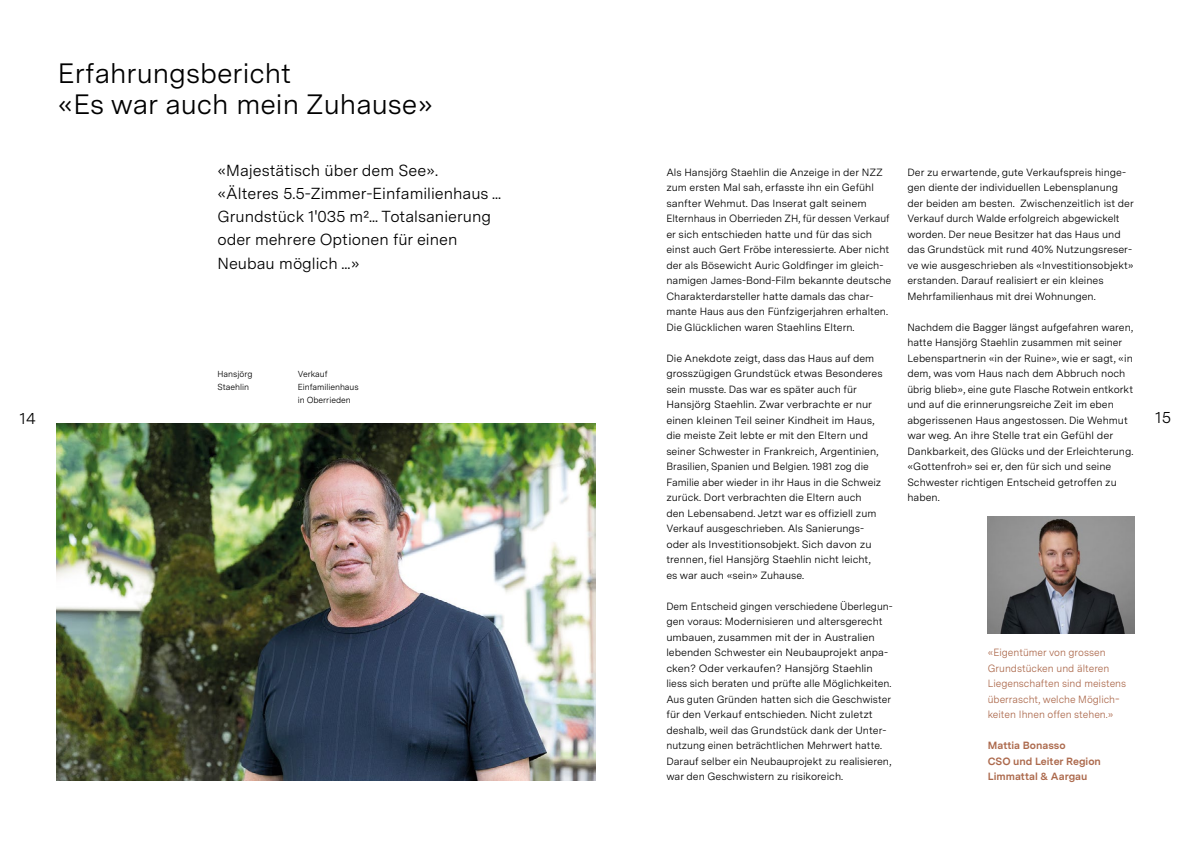
<style>
.page{position:relative;width:1191px;height:842px;background:#fff}
.page>*{position:absolute;margin:0;border:0;box-sizing:border-box;transform-origin:0 0}
.t1{font:28px/31px "Messina Sans";color:#000}
.t2{font:16px/23.2px "Messina Sans";color:#000}
.t3{font:10.5px/15.5px "Messina Sans";color:#000}
.t4{font:10.5px/15.5px "Messina Sans";color:#ac694c;scale:.96 1}
.t5{font:700 10.5px/15.5px "Messina Sans";color:#ac694c}
.t6{font:8.8px/13px "Messina Sans";letter-spacing:-.005em;color:#000}
</style>
<div class="page">
<img style="left:57px;top:424px;width:538px;height:356px">
<img style="left:987px;top:517px;width:147px;height:117px">
<h1 class="t1" style="left:58px;top:56px;width:376px">Erfahrungsbericht<br>«Es war auch mein Zuhause»</h1>
<h2 class="t2" style="left:217px;top:158px;width:285px">«Majestätisch über dem See». «Älteres 5.5-Zimmer-Einfamilienhaus ...<br>Grundstück 1'035 m²... Totalsanierung oder mehrere Optionen für einen Neubau möglich ...»</h2>
<p class="t3" style="left:666px;top:164px;width:226px">Als Hansjörg Staehlin die Anzeige in der NZZ zum ersten Mal sah, erfasste ihn ein Gefühl sanfter Wehmut. Das Inserat galt seinem Elternhaus in Oberrieden ZH, für dessen Verkauf er sich entschieden hatte und für das sich einst auch Gert Fröbe interessierte. Aber nicht der als Bösewicht Auric Goldfinger im gleich&shy;namigen James-Bond-Film bekannte deutsche Charakterdarsteller hatte damals das char&shy;mante Haus aus den Fünfzigerjahren erhalten.<br>Die Glücklichen waren Staehlins Eltern.</p>
<p class="t3" style="left:666px;top:350px;width:218px">Die Anekdote zeigt, dass das Haus auf dem grosszügigen Grundstück etwas Besonderes sein musste. Das war es später auch für Hansjörg Staehlin. Zwar verbrachte er nur einen kleinen Teil seiner Kindheit im Haus, die meiste Zeit lebte er mit den Eltern und seiner Schwester in Frankreich, Argentinien, Brasilien, Spanien und Belgien. 1981 zog die Familie aber wieder in ihr Haus in die Schweiz zurück. Dort verbrachten die Eltern auch den Lebensabend. Jetzt war es offiziell zum Verkauf ausgeschrieben. Als Sanierungs&shy;oder als Investitionsobjekt. Sich davon zu trennen, fiel Hansjörg Staehlin nicht leicht, es war auch «sein» Zuhause.</p>
<p class="t3" style="left:666px;top:598px;width:228px">Dem Entscheid gingen verschiedene Überlegun&shy;gen voraus: Modernisieren und altersgerecht umbauen, zusammen mit der in Australien lebenden Schwester ein Neubauprojekt anpa&shy;cken? Oder verkaufen? Hansjörg Staehlin liess sich beraten und prüfte alle Möglichkeiten.<br>Aus guten Gründen hatten sich die Geschwister für den Verkauf entschieden. Nicht zuletzt deshalb, weil das Grundstück dank der Unter&shy;nutzung einen beträchtlichen Mehrwert hatte.<br>Darauf selber ein Neubauprojekt zu realisieren, war den Geschwistern zu risikoreich.</p>
<p class="t3" style="left:907px;top:164px;width:228px">Der zu erwartende, gute Verkaufspreis hinge&shy;gen diente der individuellen Lebensplanung der beiden am besten. Zwischenzeitlich ist der Verkauf durch Walde erfolgreich abgewickelt worden. Der neue Besitzer hat das Haus und das Grundstück mit rund 40% Nutzungsreser&shy;ve wie ausgeschrieben als «Investitionsobjekt» erstanden. Darauf realisiert er ein kleines Mehrfamilienhaus mit drei Wohnungen.</p>
<p class="t3" style="left:907px;top:319px;width:227px">Nachdem die Bagger längst aufgefahren waren, hatte Hansjörg Staehlin zusammen mit seiner Lebenspartnerin «in der Ruine», wie er sagt, «in dem, was vom Haus nach dem Abbruch noch übrig blieb», eine gute Flasche Rotwein entkorkt und auf die erinnerungsreiche Zeit im eben abgerissenen Haus angestossen. Die Wehmut war weg. An ihre Stelle trat ein Gefühl der Dankbarkeit, des Glücks und der Erleichterung. «Gottenfroh» sei er, den für sich und seine Schwester richtigen Entscheid getroffen zu haben.</p>
<p class="t6" style="left:217px;top:367px;width:37px">Hansjörg<br>Staehlin</p>
<p class="t6" style="left:298px;top:367px;width:62px">Verkauf<br>Einfamilienhaus in Oberrieden</p>
<h2 class="t2" style="left:20px;top:406px;width:18px">14</h2>
<h2 class="t2" style="left:1155px;top:406px;width:18px">15</h2>
<p class="t4" style="left:987px;top:644px;width:146px">«Eigentümer von grossen<br>Grundstücken und älteren<br>Liegenschaften sind meistens überrascht, welche Möglich&shy;keiten Ihnen offen stehen.»</p>
<p class="t5" style="left:987px;top:737px;width:115px">Mattia Bonasso<br>CSO und Leiter Region<br>Limmattal &amp; Aargau</p>
</div>
